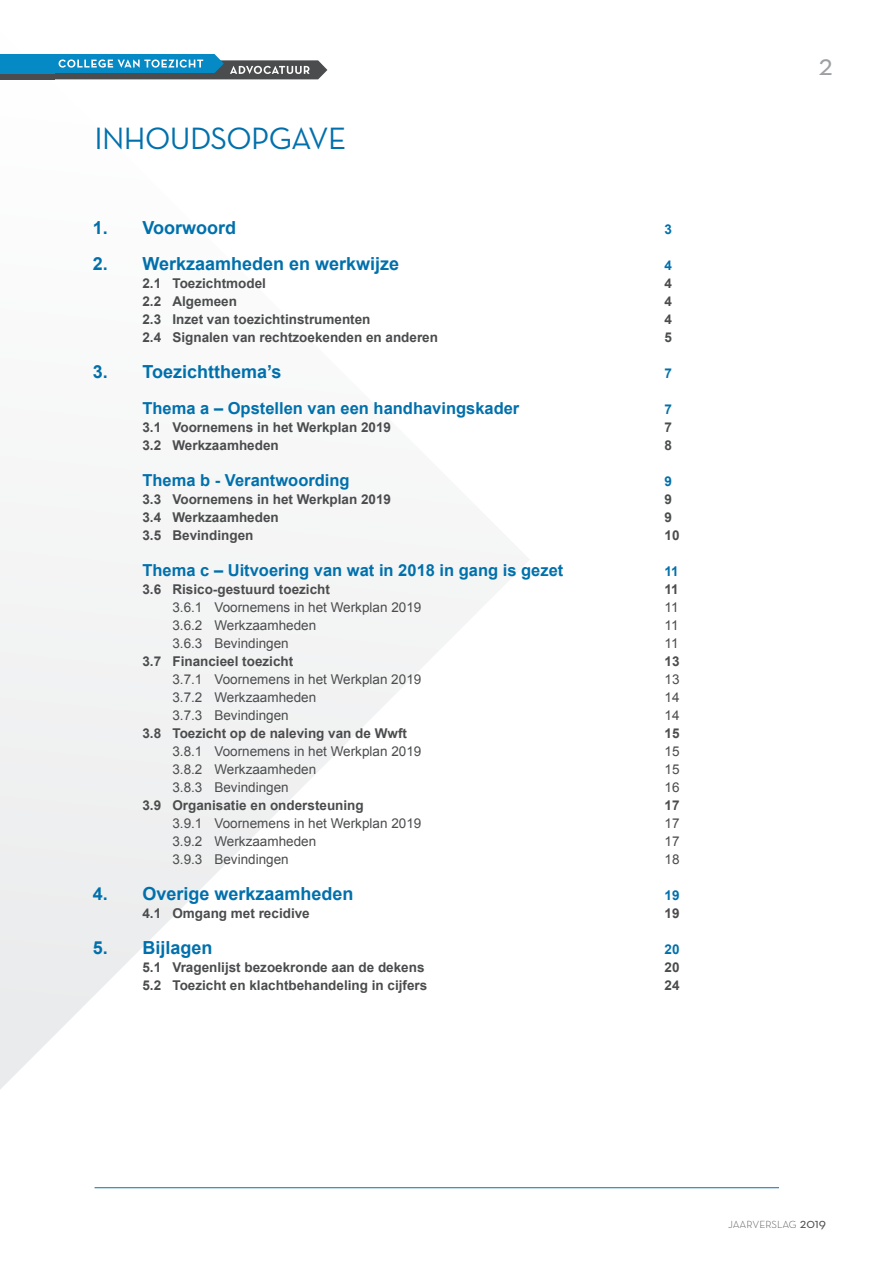
<style>
.page{position:relative;width:893px;height:1263px;background:#fff}
.page>*{position:absolute;margin:0;border:0;box-sizing:border-box;transform-origin:0 0}
.t1{font:31.35px "Neutra Text";letter-spacing:-.02em;color:#0070ac}
.t2{font:30.9px "Neutra Text";color:#9d9fa2}
.t3{font:700 18px "Arial";color:#0070ac}
.t4{font:700 16.5px "Arial";color:#0070ac}
.t5{font:700 13.5px "Arial";color:#4b4c4d}
.t6{font:13.5px "Arial";color:#4b4c4d}
.t7{font:700 13.5px "Arial";color:#0070ac}
.t8{font:300 10.5px "Neutra Text";color:#4b4c4d}
.s1{font-weight:400;font-size:14.1px}
</style>
<div class="page">
<svg style="left:0;top:69px;width:507px;height:1020px"></svg>
<svg style="left:54px;top:54px;width:273px;height:25px"></svg>
<div style="left:0;top:60px;width:54px;height:19px;background:linear-gradient(to right,#4b4c4d,#4b4c4d)"></div>
<div style="left:0;top:54px;width:54px;height:19px;background:#058ac6"></div>
<hr style="left:95px;top:1187px;width:684px;height:1px;background:#0070ac">
<p class="t1" style="left:95px;top:119px;width:253px">INHOUDSOPGAVE</p>
<p class="t3" style="left:93px;top:216px;width:145px">1. Voorwoord</p>
<p class="t7" style="left:664px;top:221px;width:9px">3</p>
<p class="t3" style="left:93px;top:252px;width:308px">2. Werkzaamheden en werkwijze</p>
<p class="t7" style="left:664px;top:257px;width:9px">4</p>
<p class="t5" style="left:142px;top:275px;width:125px">2.1 Toezichtmodel</p>
<p class="t5" style="left:664px;top:275px;width:9px">4</p>
<p class="t5" style="left:142px;top:293px;width:96px">2.2 Algemeen</p>
<p class="t5" style="left:664px;top:293px;width:9px">4</p>
<p class="t5" style="left:142px;top:311px;width:230px">2.3 Inzet van toezichtinstrumenten</p>
<p class="t5" style="left:664px;top:311px;width:9px">4</p>
<p class="t5" style="left:142px;top:329px;width:297px">2.4 Signalen van rechtzoekenden en anderen</p>
<p class="t5" style="left:664px;top:329px;width:9px">5</p>
<p class="t3" style="left:93px;top:360px;width:190px">3. Toezichtthema’s</p>
<p class="t7" style="left:664px;top:365px;width:9px">7</p>
<p class="t4" style="left:142px;top:398px;width:378px">Thema a – Opstellen van een handhavingskader</p>
<p class="t7" style="left:664px;top:401px;width:9px">7</p>
<p class="t5" style="left:142px;top:419px;width:250px">3.1 Voornemens in het Werkplan 2019</p>
<p class="t5" style="left:664px;top:419px;width:9px">7</p>
<p class="t5" style="left:142px;top:437px;width:138px">3.2 Werkzaamheden</p>
<p class="t5" style="left:664px;top:437px;width:9px">8</p>
<p class="t4" style="left:142px;top:470px;width:209px">Thema b - Verantwoording</p>
<p class="t7" style="left:664px;top:473px;width:9px">9</p>
<p class="t5" style="left:142px;top:491px;width:250px">3.3 Voornemens in het Werkplan 2019</p>
<p class="t5" style="left:664px;top:491px;width:9px">9</p>
<p class="t5" style="left:142px;top:509px;width:138px">3.4 Werkzaamheden</p>
<p class="t5" style="left:664px;top:509px;width:9px">9</p>
<p class="t5" style="left:142px;top:527px;width:113px">3.5 Bevindingen</p>
<p class="t5" style="left:664px;top:527px;width:17px">10</p>
<p class="t4" style="left:142px;top:560px;width:422px">Thema c – Uitvoering van wat in 2018 in gang is gezet</p>
<p class="t7" style="left:664px;top:563px;width:16px">11</p>
<p class="t5" style="left:142px;top:581px;width:189px">3.6 Risico-gestuurd toezicht</p>
<p class="t5" style="left:664px;top:581px;width:16px">11</p>
<p class="t6" style="left:172px;top:599px;width:250px">3.6.1 Voornemens in het Werkplan 2019</p>
<p class="t6" style="left:664px;top:599px;width:16px">11</p>
<p class="t6" style="left:172px;top:617px;width:145px">3.6.2 Werkzaamheden</p>
<p class="t6" style="left:664px;top:617px;width:16px">11</p>
<p class="t6" style="left:172px;top:635px;width:118px">3.6.3 Bevindingen</p>
<p class="t6" style="left:664px;top:635px;width:16px">11</p>
<p class="t5" style="left:142px;top:653px;width:152px">3.7 Financieel toezicht</p>
<p class="t5" style="left:664px;top:653px;width:17px">13</p>
<p class="t6" style="left:172px;top:671px;width:250px">3.7.1 Voornemens in het Werkplan 2019</p>
<p class="t6" style="left:664px;top:671px;width:17px">13</p>
<p class="t6" style="left:172px;top:689px;width:145px">3.7.2 Werkzaamheden</p>
<p class="t6" style="left:664px;top:689px;width:17px">14</p>
<p class="t6" style="left:172px;top:707px;width:118px">3.7.3 Bevindingen</p>
<p class="t6" style="left:664px;top:707px;width:17px">14</p>
<p class="t5" style="left:142px;top:725px;width:266px">3.8 Toezicht op de naleving van de Wwft</p>
<p class="t5" style="left:664px;top:725px;width:17px">15</p>
<p class="t6" style="left:172px;top:743px;width:250px">3.8.1 Voornemens in het Werkplan 2019</p>
<p class="t6" style="left:664px;top:743px;width:17px">15</p>
<p class="t6" style="left:172px;top:761px;width:145px">3.8.2 Werkzaamheden</p>
<p class="t6" style="left:664px;top:761px;width:17px">15</p>
<p class="t6" style="left:172px;top:779px;width:118px">3.8.3 Bevindingen</p>
<p class="t6" style="left:664px;top:779px;width:17px">16</p>
<p class="t5" style="left:142px;top:797px;width:223px">3.9 Organisatie en ondersteuning</p>
<p class="t5" style="left:664px;top:797px;width:17px">17</p>
<p class="t6" style="left:172px;top:815px;width:250px">3.9.1 Voornemens in het Werkplan 2019</p>
<p class="t6" style="left:664px;top:815px;width:17px">17</p>
<p class="t6" style="left:172px;top:833px;width:145px">3.9.2 Werkzaamheden</p>
<p class="t6" style="left:664px;top:833px;width:17px">17</p>
<p class="t6" style="left:172px;top:851px;width:118px">3.9.3 Bevindingen</p>
<p class="t6" style="left:664px;top:851px;width:17px">18</p>
<p class="t3" style="left:93px;top:882px;width:262px">4. Overige werkzaamheden</p>
<p class="t7" style="left:664px;top:887px;width:17px">19</p>
<p class="t5" style="left:142px;top:905px;width:169px">4.1 Omgang met recidive</p>
<p class="t5" style="left:664px;top:905px;width:17px">19</p>
<p class="t3" style="left:93px;top:936px;width:121px">5. Bijlagen</p>
<p class="t7" style="left:664px;top:941px;width:17px">20</p>
<p class="t5" style="left:142px;top:959px;width:284px">5.1 Vragenlijst bezoekronde aan de dekens</p>
<p class="t5" style="left:664px;top:959px;width:17px">20</p>
<p class="t5" style="left:142px;top:977px;width:286px">5.2 Toezicht en klachtbehandeling in cijfers</p>
<p class="t5" style="left:664px;top:977px;width:17px">24</p>
<h2 class="t2" style="left:819px;top:46px;width:16px">2</h2>
<p class="t8" style="left:728px;top:1218px;width:100px">JAARVERSLAG <span class="s1">2019</span></p>
</div>
